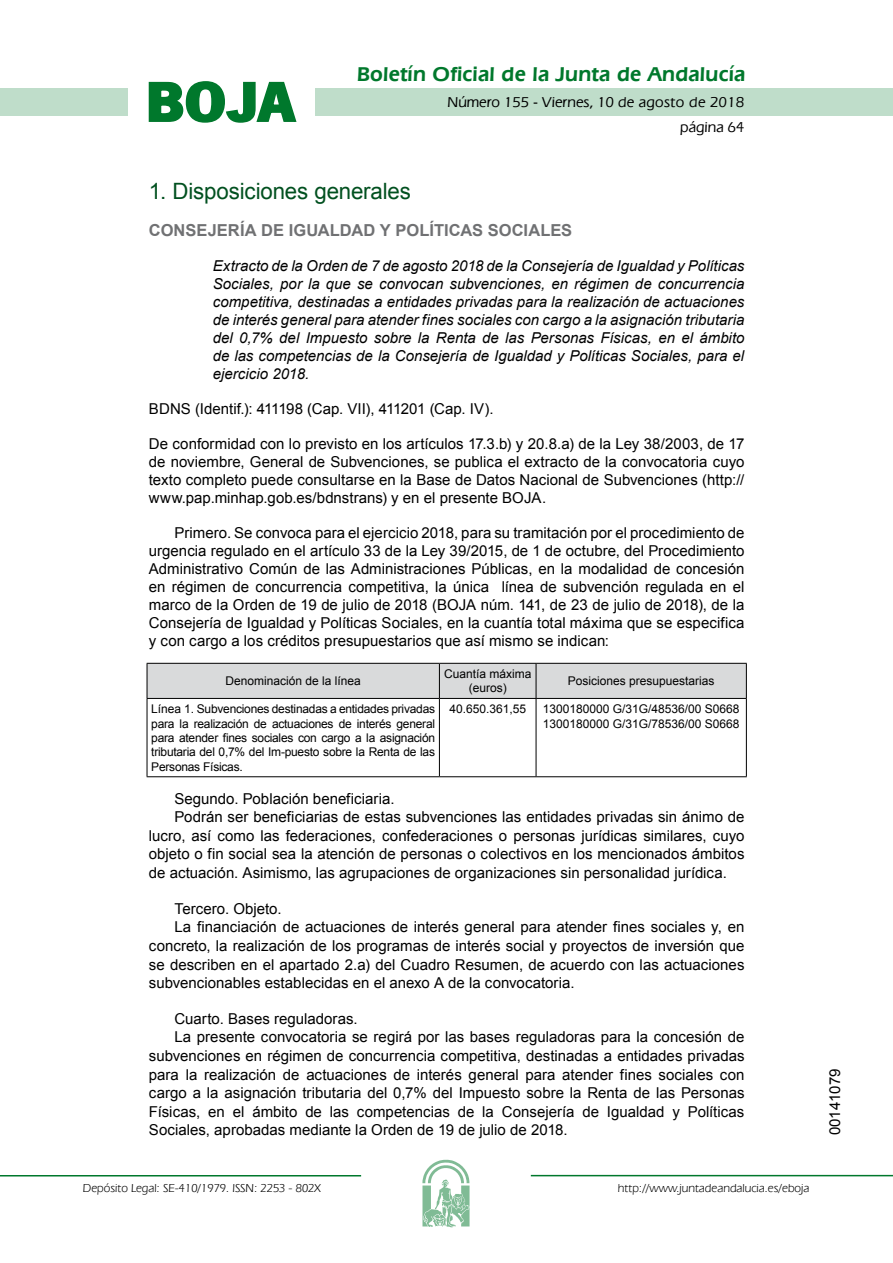
<style>
.page{position:relative;width:893px;height:1263px;background:#fff}
.page>*{position:absolute;margin:0;border:0;box-sizing:border-box;transform-origin:0 0}
.t1{font:700 57.75px "News Got T";color:#00782c;scale:1.14 1}
.t2{font:22.5px "Arial";letter-spacing:-.01em;color:#00501f}
.t3{font:600 21px "Eras IT Cby BT";letter-spacing:.01em;color:#00782c}
.t4{font:700 16.5px "Arial";color:#707173}
.t5{font:15px/18px "Arial";color:#000;text-align:justify}
.t6{font:italic 15px/18px "Arial";color:#000;text-align:justify}
.t7{font:500 15px/24.5px "Eras IT Cby BT";color:#000;text-align:right}
.t8{font:12px/14.4px "Arial";color:#000;text-align:center}
.t9{font:12px "Eras IT Cby BT";color:#000}
</style>
<div class="page">
<div style="left:315px;top:88px;width:577px;height:28px;background:#bfddca"></div>
<div style="left:0;top:88px;width:128px;height:28px;background:#bfddca"></div>
<hr style="left:0;top:1175px;width:361px;height:2px;background:#00782c">
<svg style="left:422px;top:1159px;width:47px;height:68px"></svg>
<hr style="left:531px;top:1175px;width:361px;height:1px;background:#00782c">
<svg style="left:148px;top:81px;width:149px;height:42px"></svg>
<div style="left:148px;top:664px;width:598px;height:34px;background:#d9dadb"></div>
<hr style="left:147px;top:663px;width:292px;height:1px;background:#000">
<hr style="left:147px;top:664px;width:1px;height:34px;background:#000">
<hr style="left:439px;top:663px;width:97px;height:1px;background:#000">
<hr style="left:439px;top:664px;width:1px;height:34px;background:#000">
<hr style="left:536px;top:663px;width:210px;height:1px;background:#000">
<hr style="left:535px;top:664px;width:1px;height:34px;background:#000">
<hr style="left:746px;top:664px;width:1px;height:34px;background:#000">
<hr style="left:147px;top:698px;width:292px;height:1px;background:#000">
<hr style="left:147px;top:699px;width:1px;height:77px;background:#000">
<hr style="left:439px;top:698px;width:97px;height:1px;background:#000">
<hr style="left:439px;top:699px;width:1px;height:77px;background:#000">
<hr style="left:536px;top:698px;width:210px;height:1px;background:#000">
<hr style="left:535px;top:699px;width:1px;height:77px;background:#000">
<hr style="left:746px;top:699px;width:1px;height:77px;background:#000">
<hr style="left:147px;top:776px;width:292px;height:1px;background:#000">
<hr style="left:439px;top:776px;width:97px;height:1px;background:#000">
<hr style="left:536px;top:776px;width:210px;height:1px;background:#000">
<h1 class="t1" style="left:145px;top:68px;width:133px">BOJA</h1>
<h3 class="t3" style="left:357px;top:62px;width:390px">Boletín Oficial de la Junta de Andalucía</h3>
<p class="t7" style="left:447px;top:90px;width:298px">Número 155 - Viernes, 10 de agosto de 2018 página 64</p>
<h2 class="t2" style="left:149px;top:177px;width:263px">1. Disposiciones generales</h2>
<p class="t4" style="left:149px;top:219px;width:425px">CONSEJERÍA DE IGUALDAD Y POLÍTICAS SOCIALES</p>
<p class="t6" style="left:213px;top:257px;width:533px">Extracto de la Orden de 7 de agosto 2018 de la Consejería de Igualdad y Políticas Sociales, por la que se convocan subvenciones, en régimen de concurrencia competitiva, destinadas a entidades privadas para la realización de actuaciones de interés general para atender fines sociales con cargo a la asignación tributaria del 0,7% del Impuesto sobre la Renta de las Personas Físicas, en el ámbito de las competencias de la Consejería de Igualdad y Políticas Sociales, para el ejercicio 2018.</p>
<p class="t5" style="left:149px;top:400px;width:346px">BDNS (Identif.): 411198 (Cap. VII), 411201 (Cap. IV).</p>
<p class="t5" style="left:149px;top:435px;width:597px">De conformidad con lo previsto en los artículos 17.3.b) y 20.8.a) de la Ley 38/2003, de 17 de noviembre, General de Subvenciones, se publica el extracto de la convocatoria cuyo texto completo puede consultarse en la Base de Datos Nacional de Subvenciones (http:// www.pap.minhap.gob.es/bdnstrans) y en el presente BOJA.</p>
<p class="t5" style="left:149px;top:524px;width:597px;text-indent:26px">Primero. Se convoca para el ejercicio 2018, para su tramitación por el procedimiento de urgencia regulado en el artículo 33 de la Ley 39/2015, de 1 de octubre, del Procedimiento Administrativo Común de las Administraciones Públicas, en la modalidad de concesión en régimen de concurrencia competitiva, la única línea de subvención regulada en el marco de la Orden de 19 de julio de 2018 (BOJA núm. 141, de 23 de julio de 2018), de la Consejería de Igualdad y Políticas Sociales, en la cuantía total máxima que se especifica y con cargo a los créditos presupuestarios que así mismo se indican:</p>
<p class="t8" style="left:225px;top:674px;width:137px">Denominación de la línea</p>
<p class="t8" style="left:444px;top:667px;width:89px">Cuantía máxima (euros)</p>
<p class="t8" style="left:567px;top:674px;width:148px">Posiciones presupuestarias</p>
<p class="t8" style="left:151px;top:702px;width:285px;text-align:justify">Línea 1. Subvenciones destinadas a entidades privadas para la realización de actuaciones de interés general para atender fines sociales con cargo a la asignación tributaria del 0,7% del Im-puesto sobre la Renta de las Personas Físicas.</p>
<p class="t8" style="left:449px;top:702px;width:78px">40.650.361,55</p>
<p class="t8" style="left:542px;top:702px;width:198px;text-align:left">1300180000 G/31G/48536/00 S0668<br>1300180000 G/31G/78536/00 S0668</p>
<p class="t5" style="left:174px;top:789px;width:222px">Segundo. Población beneficiaria.</p>
<p class="t5" style="left:174px;top:808px;width:571px">Podrán ser beneficiarias de estas subvenciones las entidades privadas sin ánimo de</p>
<p class="t5" style="left:149px;top:827px;width:597px">lucro, así como las federaciones, confederaciones o personas jurídicas similares, cuyo</p>
<p class="t5" style="left:149px;top:845px;width:597px">objeto o fin social sea la atención de personas o colectivos en los mencionados ámbitos</p>
<p class="t5" style="left:149px;top:864px;width:579px">de actuación. Asimismo, las agrupaciones de organizaciones sin personalidad jurídica.</p>
<p class="t5" style="left:174px;top:900px;width:109px">Tercero. Objeto.</p>
<p class="t5" style="left:174px;top:918px;width:571px">La financiación de actuaciones de interés general para atender fines sociales y, en</p>
<p class="t5" style="left:149px;top:937px;width:597px">concreto, la realización de los programas de interés social y proyectos de inversión que</p>
<p class="t5" style="left:149px;top:955px;width:597px">se describen en el apartado 2.a) del Cuadro Resumen, de acuerdo con las actuaciones</p>
<p class="t5" style="left:149px;top:974px;width:427px">subvencionables establecidas en el anexo A de la convocatoria.</p>
<p class="t5" style="left:174px;top:1010px;width:185px">Cuarto. Bases reguladoras.</p>
<p class="t5" style="left:174px;top:1028px;width:571px">La presente convocatoria se regirá por las bases reguladoras para la concesión de</p>
<p class="t5" style="left:149px;top:1047px;width:597px">subvenciones en régimen de concurrencia competitiva, destinadas a entidades privadas</p>
<p class="t5" style="left:149px;top:1065px;width:597px">para la realización de actuaciones de interés general para atender fines sociales con</p>
<p class="t5" style="left:149px;top:1084px;width:597px">cargo a la asignación tributaria del 0,7% del Impuesto sobre la Renta de las Personas</p>
<p class="t5" style="left:149px;top:1103px;width:597px">Físicas, en el ámbito de las competencias de la Consejería de Igualdad y Políticas</p>
<p class="t5" style="left:149px;top:1121px;width:420px">Sociales, aprobadas mediante la Orden de 19 de julio de 2018.</p>
<p class="t9" style="left:83px;top:1181px;width:239px">Depósito Legal: SE-410/1979. ISSN: 2253 - 802X</p>
<p class="t9" style="left:618px;top:1181px;width:193px">http://www.juntadeandalucia.es/eboja</p>
<p class="t5" style="left:826px;top:1135px;width:68px;rotate:-90deg">00141079</p>
</div>
